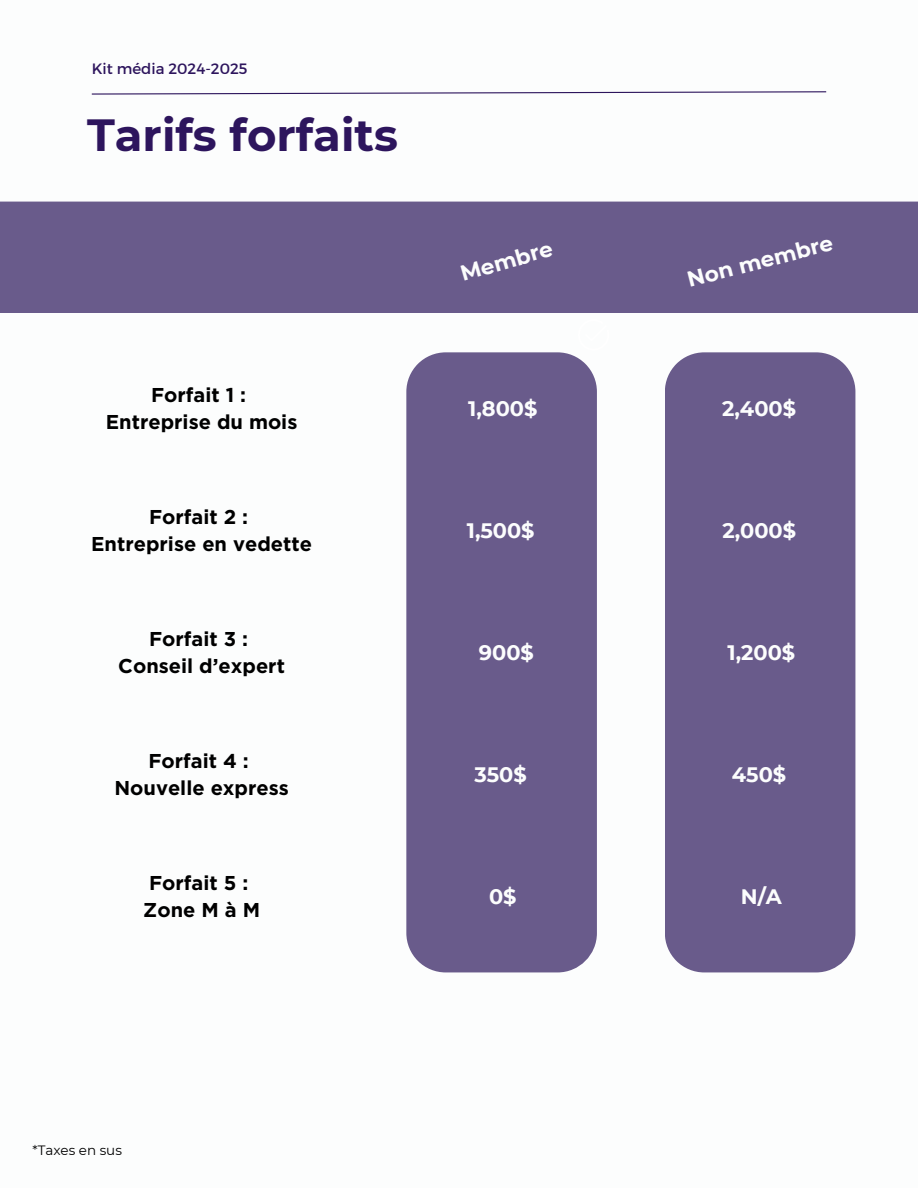
<style>
.page{position:relative;width:918px;height:1188px;background:#fff}
.page>*{position:absolute;margin:0;border:0;box-sizing:border-box;transform-origin:0 0}
.t1{font:700 45px "Montserrat";color:#2d155d}
.t2{font:700 21.6px "Montserrat";color:#fcfdfd}
.t3{font:700 20.85px "Montserrat";color:#fcfdfd}
.t4{font:700 20.1px/27.5px "Gotham";color:#000;text-align:center}
.t5{font:15px "Montserrat";color:#2d155d}
.t6{font:13.5px "Montserrat";color:#000}
</style>
<div class="page">
<div style="left:0;top:202px;width:918px;height:111px;background:#695b8b"></div>
<svg style="left:91px;top:91px;width:736px;height:4px"></svg>
<div style="left:406px;top:352px;width:191px;height:620px;background:#695b8b"></div>
<div style="left:665px;top:352px;width:190px;height:620px;background:#695b8b"></div>
<p class="t5" style="left:92px;top:59px;width:157px">Kit média 2024-2025</p>
<h1 class="t1" style="left:87px;top:108px;width:313px">Tarifs forfaits</h1>
<p class="t4" style="left:106px;top:381px;width:193px">Forfait 1 :<br>Entreprise du mois</p>
<h3 class="t4" style="left:91px;top:503px;width:222px">Forfait 2 :<br>Entreprise en vedette</h3>
<h3 class="t4" style="left:118px;top:625px;width:168px">Forfait 3 :<br>Conseil d’expert</h3>
<h3 class="t4" style="left:114px;top:747px;width:176px">Forfait 4 :<br>Nouvelle express</h3>
<h3 class="t4" style="left:143px;top:869px;width:118px;text-align:left">Forfait 5 :<br>Zone M à M</h3>
<h3 class="t2" style="left:457px;top:261px;width:96px;rotate:-16deg">Membre</h3>
<h3 class="t2" style="left:684px;top:266px;width:151px;rotate:-14deg">Non membre</h3>
<h3 class="t3" style="left:468px;top:396px;width:71px">1,800$</h3>
<h3 class="t3" style="left:722px;top:396px;width:75px">2,400$</h3>
<h3 class="t3" style="left:467px;top:518px;width:69px">1,500$</h3>
<h3 class="t3" style="left:722px;top:518px;width:75px">2,000$</h3>
<h3 class="t3" style="left:479px;top:640px;width:57px">900$</h3>
<h3 class="t3" style="left:727px;top:640px;width:69px">1,200$</h3>
<p class="t3" style="left:474px;top:761px;width:54px">350$</p>
<h3 class="t3" style="left:732px;top:761px;width:56px">450$</h3>
<h3 class="t3" style="left:489px;top:883px;width:29px">0$</h3>
<h3 class="t3" style="left:741px;top:883px;width:43px">N/A</h3>
<h3 class="t6" style="left:32px;top:1142px;width:91px">*Taxes en sus</h3>
</div>
